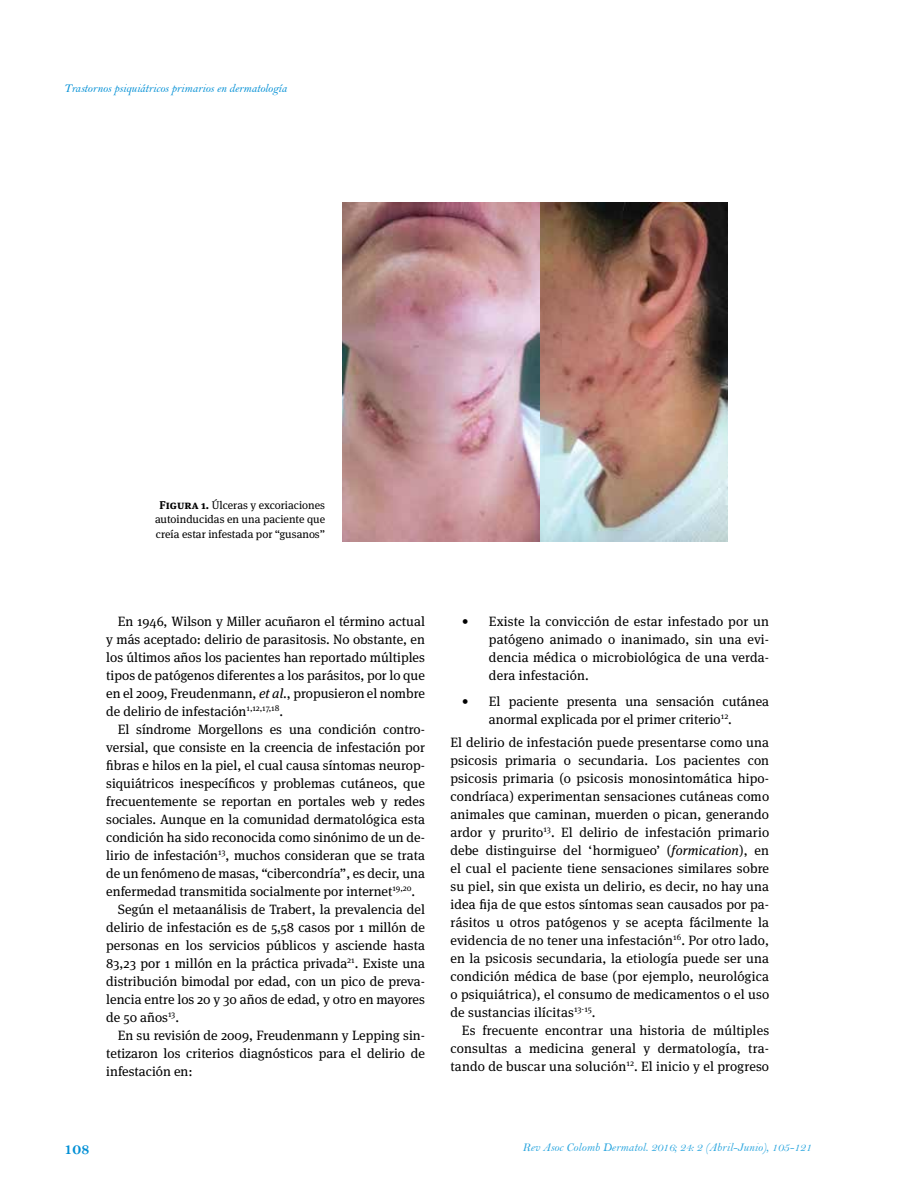
<style>
.page{position:relative;width:918px;height:1188px;background:#fff}
.page>*{position:absolute;margin:0;border:0;box-sizing:border-box;transform-origin:0 0}
.t1{font:16.5px "Bell MT Bold";color:#008fd5}
.t2{font:13.5px/18px "Meta Serif OT";color:#000;text-align:justify}
.t3{font:12px "Bell MT Italic";color:#2ea7df}
.t4{font:12px "Bell MT Italic";letter-spacing:-.01em;color:#008fd5}
.t5{font:11.25px/14.2px "Meta Serif OT";color:#000;text-align:center}
.s1{font-weight:700}
.s2{font-style:italic}
</style>
<div class="page">
<img style="left:539px;top:202px;width:188px;height:339px">
<img style="left:342px;top:202px;width:197px;height:339px">
<p class="t4" style="left:64px;top:81px;width:225px">Trastornos psiquiátricos primarios en dermatología</p>
<p class="t5" style="left:155px;top:498px;width:172px"><span class="s1">Figura 1.</span> Úlceras y excoriaciones autoinducidas en una paciente que creía estar infestada por “gusanos”</p>
<p class="t2" style="left:106px;top:613px;width:320px;text-indent:11px">En 1946, Wilson y Miller acuñaron el término actual y más aceptado: delirio de parasitosis. No obstante, en los últimos años los pacientes han reportado múltiples tipos de patógenos diferentes a los parásitos, por lo que en el 2009, Freudenmann, <span class="s2">et al</span>., propusieron el nombre de delirio de infestación<sup>1,12,17,18</sup>.</p>
<p class="t2" style="left:118px;top:721px;width:309px">El síndrome Morgellons es una condición contro-</p>
<p class="t2" style="left:106px;top:739px;width:320px">versial, que consiste en la creencia de infestación por</p>
<p class="t2" style="left:106px;top:757px;width:320px">fibras e hilos en la piel, el cual causa síntomas neurop-</p>
<p class="t2" style="left:106px;top:774px;width:320px">siquiátricos inespecíficos y problemas cutáneos, que</p>
<p class="t2" style="left:106px;top:792px;width:320px">frecuentemente se reportan en portales web y redes</p>
<p class="t2" style="left:106px;top:810px;width:320px">sociales. Aunque en la comunidad dermatológica esta</p>
<p class="t2" style="left:106px;top:828px;width:320px">condición ha sido reconocida como sinónimo de un de-</p>
<p class="t2" style="left:106px;top:847px;width:320px">lirio de infestación<sup>13</sup>, muchos consideran que se trata</p>
<p class="t2" style="left:106px;top:865px;width:320px">de un fenómeno de masas, “cibercondría”, es decir, una</p>
<p class="t2" style="left:106px;top:883px;width:310px">enfermedad transmitida socialmente por internet<sup>19,20</sup>.</p>
<p class="t2" style="left:118px;top:901px;width:309px">Según el metaanálisis de Trabert, la prevalencia del</p>
<p class="t2" style="left:106px;top:919px;width:320px">delirio de infestación es de 5,58 casos por 1 millón de</p>
<p class="t2" style="left:106px;top:937px;width:320px">personas en los servicios públicos y asciende hasta</p>
<p class="t2" style="left:106px;top:954px;width:320px">83,23 por 1 millón en la práctica privada<sup>21</sup>. Existe una</p>
<p class="t2" style="left:106px;top:973px;width:320px">distribución bimodal por edad, con un pico de preva-</p>
<p class="t2" style="left:106px;top:991px;width:320px">lencia entre los 20 y 30 años de edad, y otro en mayores</p>
<p class="t2" style="left:106px;top:1009px;width:74px">de 50 años<sup>13</sup>.</p>
<p class="t2" style="left:118px;top:1027px;width:309px">En su revisión de 2009, Freudenmann y Lepping sin-</p>
<p class="t2" style="left:106px;top:1045px;width:320px">tetizaron los criterios diagnósticos para el delirio de</p>
<p class="t2" style="left:106px;top:1063px;width:88px">infestación en:</p>
<p class="t2" style="left:489px;top:613px;width:282px;text-indent:-27px">• Existe la convicción de estar infestado por un patógeno animado o inanimado, sin una evi&shy;dencia médica o microbiológica de una verda&shy;dera infestación.</p>
<p class="t2" style="left:489px;top:693px;width:282px;text-indent:-27px">• El paciente presenta una sensación cutánea anormal explicada por el primer criterio<sup>12</sup>.</p>
<p class="t2" style="left:450px;top:733px;width:320px">El delirio de infestación puede presentarse como una psicosis primaria o secundaria. Los pacientes con psicosis primaria (o psicosis monosintomática hipo&shy;condríaca) experimentan sensaciones cutáneas como animales que caminan, muerden o pican, generando ardor y prurito<sup>13</sup>. El delirio de infestación primario debe distinguirse del ‘hormigueo’ (<span class="s2">formication</span>), en el cual el paciente tiene sensaciones similares sobre su piel, sin que exista un delirio, es decir, no hay una idea fija de que estos síntomas sean causados por pa&shy;rásitos u otros patógenos y se acepta fácilmente la evidencia de no tener una infestación<sup>16</sup>. Por otro lado, en la psicosis secundaria, la etiología puede ser una condición médica de base (por ejemplo, neurológica o psiquiátrica), el consumo de medicamentos o el uso de sustancias ilícitas<sup>13-15</sup>.</p>
<p class="t2" style="left:450px;top:1021px;width:320px;text-indent:11px">Es frecuente encontrar una historia de múltiples consultas a medicina general y dermatología, tra&shy;tando de buscar una solución<sup>12</sup>. El inicio y el progreso</p>
<p class="t1" style="left:64px;top:1138px;width:28px">108</p>
<p class="t3" style="left:522px;top:1140px;width:291px">Rev Asoc Colomb Dermatol. 2016; 24: 2 (Abril-Junio), 105-121</p>
</div>
